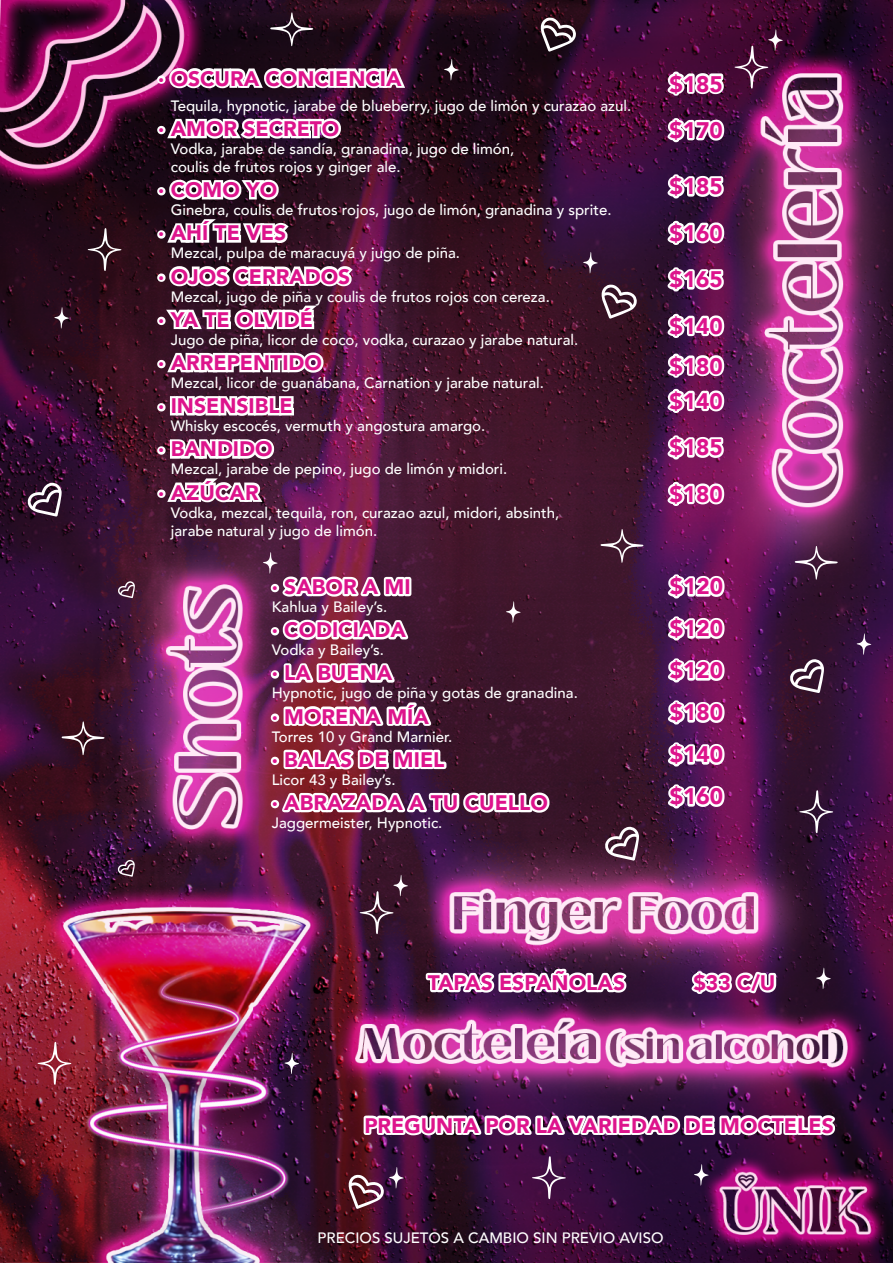
<style>
.page{position:relative;width:893px;height:1263px;background:#fff}
.page>*{position:absolute;margin:0;border:0;box-sizing:border-box;transform-origin:0 0}
.t1{font:900 22.5px/46.5px "Avenir";color:#dd148c}
.t2{font:900 21px "Avenir";color:#dd148c}
.t3{font:500 15px/18px "Avenir";color:#fff}
</style>
<div class="page">
<img style="left:0;top:0;width:893px;height:1263px">
<svg style="left:799px;top:790px;width:34px;height:43px"></svg>
<svg style="left:88px;top:228px;width:33px;height:43px"></svg>
<svg style="left:38px;top:1042px;width:33px;height:43px"></svg>
<svg style="left:795px;top:546px;width:43px;height:34px"></svg>
<svg style="left:600px;top:529px;width:43px;height:34px"></svg>
<svg style="left:62px;top:721px;width:43px;height:34px"></svg>
<svg style="left:270px;top:12px;width:43px;height:34px"></svg>
<svg style="left:444px;top:59px;width:15px;height:21px"></svg>
<svg style="left:816px;top:968px;width:15px;height:21px"></svg>
<svg style="left:54px;top:307px;width:15px;height:22px"></svg>
<svg style="left:506px;top:601px;width:14px;height:22px"></svg>
<svg style="left:857px;top:633px;width:14px;height:22px"></svg>
<svg style="left:583px;top:252px;width:15px;height:21px"></svg>
<svg style="left:285px;top:1053px;width:14px;height:21px"></svg>
<svg style="left:360px;top:875px;width:48px;height:59px;background:#48273c"></svg>
<svg style="left:734px;top:29px;width:49px;height:60px;background:#561d46"></svg>
<svg style="left:663px;top:69px;width:64px;height:29px"></svg>
<svg style="left:663px;top:116px;width:64px;height:28px"></svg>
<svg style="left:663px;top:172px;width:64px;height:29px"></svg>
<svg style="left:663px;top:219px;width:64px;height:28px"></svg>
<svg style="left:663px;top:265px;width:64px;height:29px"></svg>
<svg style="left:663px;top:307px;width:64px;height:33px"></svg>
<svg style="left:663px;top:351px;width:64px;height:64px"></svg>
<svg style="left:663px;top:433px;width:64px;height:29px"></svg>
<svg style="left:663px;top:480px;width:64px;height:28px"></svg>
<svg style="left:423px;top:963px;width:207px;height:38px"></svg>
<svg style="left:687px;top:968px;width:93px;height:29px"></svg>
<svg style="left:664px;top:572px;width:64px;height:29px"></svg>
<svg style="left:664px;top:614px;width:64px;height:29px"></svg>
<svg style="left:664px;top:656px;width:64px;height:29px"></svg>
<svg style="left:664px;top:698px;width:64px;height:29px"></svg>
<svg style="left:664px;top:735px;width:64px;height:34px"></svg>
<svg style="left:664px;top:782px;width:64px;height:29px"></svg>
<svg style="left:153px;top:59px;width:256px;height:231px"></svg>
<svg style="left:153px;top:303px;width:174px;height:165px"></svg>
<svg style="left:153px;top:476px;width:113px;height:30px"></svg>
<svg style="left:263px;top:552px;width:150px;height:91px"></svg>
<svg style="left:267px;top:654px;width:286px;height:162px"></svg>
<svg style="left:540px;top:18px;width:36px;height:34px"></svg>
<svg style="left:601px;top:285px;width:36px;height:34px"></svg>
<svg style="left:348px;top:1093px;width:491px;height:116px;background:#5e355b"></svg>
<svg style="left:27px;top:482px;width:35px;height:35px"></svg>
<svg style="left:790px;top:659px;width:34px;height:34px"></svg>
<svg style="left:118px;top:860px;width:17px;height:17px"></svg>
<svg style="left:118px;top:581px;width:17px;height:17px"></svg>
<svg style="left:605px;top:826px;width:34px;height:35px"></svg>
<h2 class="t2" style="left:158px;top:60px;width:245px">· OSCURA CONCIENCIA</h2>
<p class="t3" style="left:171px;top:96px;width:462px">Tequila, hypnotic, jarabe de blueberry, jugo de limón y curazao azul.</p>
<h2 class="t2" style="left:158px;top:111px;width:183px">· AMOR SECRETO</h2>
<p class="t3" style="left:171px;top:139px;width:345px">Vodka, jarabe de sandía, granadina, jugo de limón, coulis de frutos rojos y ginger ale.</p>
<h2 class="t2" style="left:158px;top:172px;width:120px">· COMO YO</h2>
<p class="t3" style="left:171px;top:200px;width:442px">Ginebra, coulis de frutos rojos, jugo de limón, granadina y sprite.</p>
<h2 class="t2" style="left:158px;top:215px;width:129px">· AHÍ TE VES</h2>
<p class="t3" style="left:171px;top:243px;width:291px">Mezcal, pulpa de maracuyá y jugo de piña.</p>
<h2 class="t2" style="left:158px;top:258px;width:194px">· OJOS CERRADOS</h2>
<p class="t3" style="left:171px;top:287px;width:381px">Mezcal, jugo de piña y coulis de frutos rojos con cereza.</p>
<h2 class="t2" style="left:158px;top:301px;width:156px">· YA TE OLVIDÉ</h2>
<p class="t3" style="left:171px;top:330px;width:409px">Jugo de piña, licor de coco, vodka, curazao y jarabe natural.</p>
<h2 class="t2" style="left:158px;top:345px;width:165px">· ARREPENTIDO</h2>
<p class="t3" style="left:171px;top:373px;width:375px">Mezcal, licor de guanábana, Carnation y jarabe natural.</p>
<h2 class="t2" style="left:158px;top:388px;width:136px">· INSENSIBLE</h2>
<p class="t3" style="left:171px;top:416px;width:316px">Whisky escocés, vermuth y angostura amargo.</p>
<h2 class="t2" style="left:158px;top:431px;width:116px">· BANDIDO</h2>
<p class="t3" style="left:171px;top:459px;width:338px">Mezcal, jarabe de pepino, jugo de limón y midori.</p>
<h2 class="t2" style="left:158px;top:474px;width:102px">· AZÚCAR</h2>
<p class="t3" style="left:171px;top:503px;width:390px">Vodka, mezcal, tequila, ron, curazao azul, midori, absinth, jarabe natural y jugo de limón.</p>
<h2 class="t2" style="left:272px;top:569px;width:140px">· SABOR A MI</h2>
<p class="t3" style="left:272px;top:597px;width:117px">Kahlua y Bailey’s.</p>
<h2 class="t2" style="left:272px;top:612px;width:136px">· CODICIADA</h2>
<p class="t3" style="left:272px;top:640px;width:114px">Vodka y Bailey’s.</p>
<h2 class="t2" style="left:272px;top:655px;width:122px">· LA BUENA</h2>
<p class="t3" style="left:272px;top:683px;width:307px">Hypnotic, jugo de piña y gotas de granadina.</p>
<h2 class="t2" style="left:272px;top:698px;width:159px">· MORENA MÍA</h2>
<p class="t3" style="left:272px;top:727px;width:182px">Torres 10 y Grand Marnier.</p>
<h2 class="t2" style="left:272px;top:741px;width:174px">· BALAS DE MIEL</h2>
<p class="t3" style="left:272px;top:770px;width:125px">Licor 43 y Bailey’s.</p>
<h2 class="t2" style="left:272px;top:785px;width:278px">· ABRAZADA A TU CUELLO</h2>
<p class="t3" style="left:272px;top:813px;width:172px">Jaggermeister, Hypnotic.</p>
<h1 class="t1" style="left:669px;top:60px;width:55px">$185 $170</h1>
<h1 class="t1" style="left:669px;top:163px;width:55px;text-align:justify">$185 $160 $165 $140</h1>
<h1 class="t1" style="left:669px;top:348px;width:55px;line-height:35.2px">$180 $140</h1>
<h1 class="t1" style="left:669px;top:424px;width:55px">$185 $180</h1>
<h1 class="t1" style="left:670px;top:565px;width:55px;line-height:42px;text-align:justify">$120 $120 $120 $180 $140 $160</h1>
<h2 class="t2" style="left:428px;top:965px;width:199px">TAPAS ESPAÑOLAS</h2>
<h2 class="t2" style="left:693px;top:965px;width:84px">$33 C/U</h2>
<h2 class="t2" style="left:364px;top:1107px;width:471px">PREGUNTA POR LA VARIEDAD DE MOCTELES</h2>
<p class="t3" style="left:318px;top:1228px;width:347px">PRECIOS SUJETOS A CAMBIO SIN PREVIO AVISO</p>
</div>
